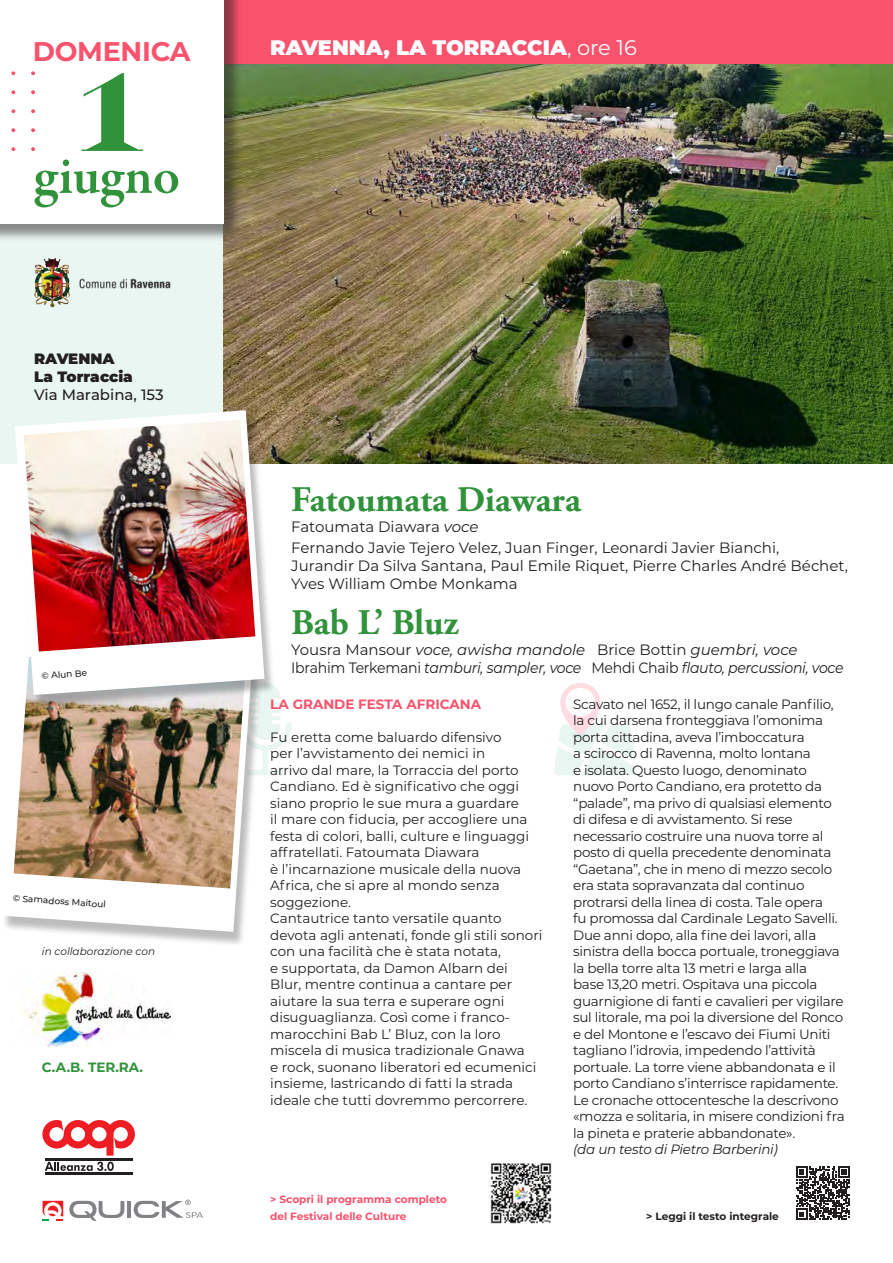
<style>
.page{position:relative;width:893px;height:1263px;background:#fff}
.page>*{position:absolute;margin:0;border:0;box-sizing:border-box;transform-origin:0 0}
.t1{font:700 112.5px "Engravers";color:#31923c}
.t2{font:600 54px "Garamond Premr Pro";letter-spacing:-.005em;color:#31923c}
.t3{font:700 36px "Adobe Garamond Pro";color:#31923c}
.t4{font:700 27px "Montserrat";letter-spacing:-.01em;color:#f9526c}
.t5{font:900 21px "Montserrat";color:#fff}
.t6{font:15px/21px "Montserrat";color:#231f20}
.t7{font:italic 15px/18px "Montserrat";letter-spacing:-.02em;color:#231f20}
.t8{font:900 15px/18px "Montserrat";color:#231f20}
.t9{font:500 15px "Montserrat";color:#231f20}
.t10{font:13.5px/16.5px "Montserrat";letter-spacing:-.02em;color:#231f20}
.t11{font:13.5px/16.5px "Montserrat";color:#231f20}
.t12{font:italic 13.5px "Montserrat";letter-spacing:-.02em;color:#231f20}
.t13{font:700 13.5px "Montserrat";color:#f9526c}
.t14{font:700 13.5px "Montserrat";color:#31923c}
.t15{font:700 10.5px/16.5px "Montserrat";color:#f9526c}
.t16{font:700 10.5px "Montserrat";color:#231f20}
.t17{font:italic 10.5px "Montserrat";color:#231f20}
.t18{font:500 9px "Montserrat";color:#231f20}
.s1{font-weight:400}
.s2{font-style:italic}
.s3{font-style:normal}
</style>
<div class="page">
<div style="left:247px;top:770px;width:36px;height:5px;background:#eaf6f2;border-radius:3px"></div>
<div style="left:263px;top:747px;width:5px;height:28px;background:#eaf6f2;border-radius:3px"></div>
<svg style="left:264px;top:688px;width:28px;height:63px"></svg>
<svg style="left:554px;top:683px;width:83px;height:92px"></svg>
<div style="left:565px;top:688px;width:30px;height:28px;background:#fff;border-radius:50%"></div>
<div style="left:0;top:94px;width:227px;height:369px;background:#eaf6f2"></div>
<img style="left:223px;top:64px;width:670px;height:399px">
<div style="left:0;top:0;width:893px;height:64px;background:#f9526c"></div>
<div style="left:0;top:0;width:242px;height:242px;background:#231f20;opacity:.5"></div>
<div style="left:0;top:0;width:223px;height:223px;background:#fff"></div>
<svg style="left:11px;top:71px;width:4px;height:4px"></svg>
<svg style="left:31px;top:71px;width:4px;height:4px"></svg>
<svg style="left:11px;top:90px;width:4px;height:4px"></svg>
<svg style="left:31px;top:90px;width:4px;height:4px"></svg>
<svg style="left:11px;top:109px;width:4px;height:4px"></svg>
<svg style="left:31px;top:109px;width:4px;height:4px"></svg>
<svg style="left:11px;top:128px;width:4px;height:4px"></svg>
<svg style="left:31px;top:128px;width:4px;height:4px"></svg>
<svg style="left:11px;top:147px;width:4px;height:4px"></svg>
<svg style="left:31px;top:147px;width:4px;height:4px"></svg>
<svg style="left:796px;top:1166px;width:54px;height:54px"></svg>
<img style="left:490px;top:1163px;width:62px;height:61px">
<img style="left:26px;top:972px;width:145px;height:74px">
<div style="left:2px;top:651px;width:262px;height:296px;background:#231f20;opacity:.3"></div>
<svg style="left:2px;top:651px;width:250px;height:281px"></svg>
<img style="left:14px;top:657px;width:231px;height:231px">
<svg style="left:44px;top:258px;width:11px;height:3px"></svg>
<img style="left:79px;top:278px;width:91px;height:11px">
<div style="left:15px;top:414px;width:261px;height:296px;background:#231f20;opacity:.3"></div>
<svg style="left:15px;top:410px;width:250px;height:285px"></svg>
<img style="left:24px;top:420px;width:231px;height:231px">
<svg style="left:43px;top:1201px;width:20px;height:20px"></svg>
<svg style="left:69px;top:1201px;width:55px;height:20px"></svg>
<hr style="left:127px;top:1201px;width:4px;height:17px;background:#808285">
<svg style="left:134px;top:1199px;width:69px;height:19px"></svg>
<hr style="left:45px;top:1172px;width:88px;height:2px;background:#231f20">
<hr style="left:45px;top:1158px;width:88px;height:2px;background:#231f20">
<svg style="left:42px;top:1120px;width:93px;height:35px"></svg>
<svg style="left:45px;top:1161px;width:69px;height:10px"></svg>
<h3 class="t4" style="left:33px;top:32px;width:159px">DOMENICA</h3>
<h1 class="t1" style="left:71px;top:46px;width:82px">1</h1>
<h2 class="t2" style="left:33px;top:143px;width:148px">giugno</h2>
<p class="t8" style="left:34px;top:348px;width:100px">RAVENNA<br>La Torraccia</p>
<p class="t9" style="left:34px;top:384px;width:131px">Via Marabina, 153</p>
<p class="t18" style="left:41px;top:670px;width:47px;rotate:-4deg">© Alun Be</p>
<p class="t18" style="left:13px;top:891px;width:95px;rotate:4deg">© Samadoss Maitoul</p>
<p class="t17" style="left:42px;top:944px;width:115px">in collaborazione con</p>
<p class="t14" style="left:42px;top:1057px;width:103px">C.A.B. TER.RA.</p>
<h3 class="t5" style="left:270px;top:32px;width:368px">RAVENNA, LA TORRACCIA<span class="s1">, ore 16</span></h3>
<h3 class="t3" style="left:291px;top:479px;width:291px">Fatoumata Diawara</h3>
<p class="t6" style="left:291px;top:516px;width:489px">Fatoumata Diawara <span class="s2">voce<br></span>Fernando Javie Tejero Velez, Juan Finger, Leonardi Javier Bianchi,</p>
<p class="t6" style="left:291px;top:556px;width:558px;line-height:18px">Jurandir Da Silva Santana, Paul Emile Riquet, Pierre Charles André Béchet,<br>Yves William Ombe Monkama</p>
<h3 class="t3" style="left:291px;top:602px;width:169px">Bab L’ Bluz</h3>
<p class="t7" style="left:291px;top:640px;width:554px"><span class="s3">Yousra Mansour</span> voce, awisha mandole <span class="s3">Brice Bottin</span> guembri, voce<br><span class="s3">Ibrahim Terkemani</span> tamburi, sampler, voce <span class="s3">Mehdi Chaib</span> flauto, percussioni, voce</p>
<p class="t13" style="left:270px;top:694px;width:212px">LA GRANDE FESTA AFRICANA</p>
<p class="t11" style="left:270px;top:728px;width:274px">Fu eretta come baluardo difensivo<br>per l’avvistamento dei nemici in<br>arrivo dal mare, la Torraccia del porto Candiano. Ed è significativo che oggi siano proprio le sue mura a guardare<br>il mare con fiducia, per accogliere una festa di colori, balli, culture e linguaggi affratellati. Fatoumata Diawara<br>è l’incarnazione musicale della nuova Africa, che si apre al mondo senza soggezione.<br>Cantautrice tanto versatile quanto devota agli antenati, fonde gli stili sonori con una facilità che è stata notata,<br>e supportata, da Damon Albarn dei Blur, mentre continua a cantare per aiutare la sua terra e superare ogni disuguaglianza. Così come i franco&shy;marocchini Bab L’ Bluz, con la loro miscela di musica tradizionale Gnawa<br>e rock, suonano liberatori ed ecumenici insieme, lastricando di fatti la strada ideale che tutti dovremmo percorrere.</p>
<p class="t15" style="left:270px;top:1191px;width:178px">&gt; Scopri il programma completo del Festival delle Culture</p>
<p class="t10" style="left:573px;top:695px;width:273px">Scavato nel 1652, il lungo canale Panfilio, la cui darsena fronteggiava l’omonima porta cittadina, aveva l’imboccatura<br>a scirocco di Ravenna, molto lontana<br>e isolata. Questo luogo, denominato nuovo Porto Candiano, era protetto da “palade”, ma privo di qualsiasi elemento di difesa e di avvistamento. Si rese necessario costruire una nuova torre al posto di quella precedente denominata “Gaetana”, che in meno di mezzo secolo era stata sopravanzata dal continuo protrarsi della linea di costa. Tale opera<br>fu promossa dal Cardinale Legato Savelli.<br>Due anni dopo, alla fine dei lavori, alla sinistra della bocca portuale, troneggiava la bella torre alta 13 metri e larga alla<br>base 13,20 metri. Ospitava una piccola guarnigione di fanti e cavalieri per vigilare sul litorale, ma poi la diversione del Ronco e del Montone e l’escavo dei Fiumi Uniti tagliano l’idrovia, impedendo l’attività portuale. La torre viene abbandonata e il porto Candiano s’interrisce rapidamente.<br>Le cronache ottocentesche la descrivono «mozza e solitaria, in misere condizioni fra la pineta e praterie abbandonate».</p>
<p class="t12" style="left:573px;top:1140px;width:206px">(da un testo di Pietro Barberini)</p>
<p class="t16" style="left:646px;top:1209px;width:134px">&gt; Leggi il testo integrale</p>
</div>
